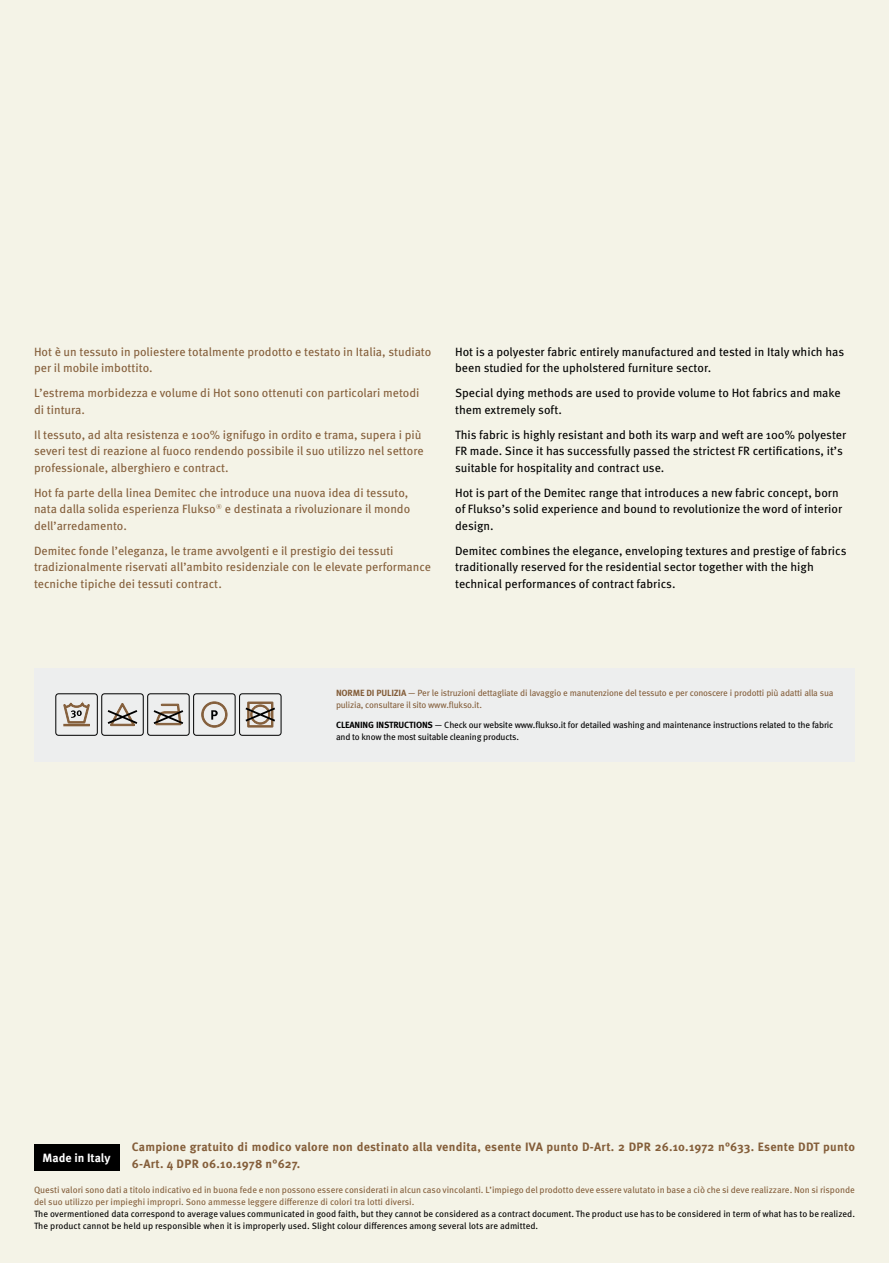
<style>
.page{position:relative;width:889px;height:1263px;background:#f4f3e7}
.page>*{position:absolute;margin:0;border:0;box-sizing:border-box;transform-origin:0 0}
.t1{font:700 12.15px/16.6px "Meta Pro";letter-spacing:.02em;color:#845e3a}
.t2{font:12px/16.5px "Meta Pro";color:#000}
.t3{font:12px/16.5px "Meta Pro";color:#845e3a}
.t4{font:700 12px "Meta Pro";color:#fff}
.t5{font:9.15px/12.1px "Meta Pro";color:#000}
.t6{font:9.15px/12.1px "Meta Pro";color:#845e3a}
.t7{font:9px/12px "Meta Pro";letter-spacing:-.02em;color:#000}
.t8{font:9px/12px "Meta Pro";letter-spacing:-.02em;color:#845e3a}
.s1{font-weight:700}
</style>
<div class="page">
<div style="left:34px;top:1144px;width:85px;height:26px;background:#000"></div>
<div style="left:34px;top:668px;width:821px;height:93px;background:#edeeee"></div>
<svg style="left:55px;top:693px;width:226px;height:43px"></svg>
<p class="t3" style="left:34px;top:344px;width:399px">Hot è un tessuto in poliestere totalmente prodotto e testato in Italia, studiato per il mobile imbottito.</p>
<p class="t3" style="left:34px;top:385px;width:387px">L’estrema morbidezza e volume di Hot sono ottenuti con particolari metodi di tintura.</p>
<p class="t3" style="left:34px;top:427px;width:391px">Il tessuto, ad alta resistenza e 100% ignifugo in ordito e trama, supera i più severi test di reazione al fuoco rendendo possibile il suo utilizzo nel settore professionale, alberghiero e contract.</p>
<p class="t3" style="left:34px;top:485px;width:378px">Hot fa parte della linea Demitec che introduce una nuova idea di tessuto, nata dalla solida esperienza Flukso<sup>®</sup> e destinata a rivoluzionare il mondo dell’arredamento.</p>
<p class="t3" style="left:34px;top:543px;width:398px">Demitec fonde l’eleganza, le trame avvolgenti e il prestigio dei tessuti tradizionalmente riservati all’ambito residenziale con le elevate performance tecniche tipiche dei tessuti contract.</p>
<p class="t2" style="left:455px;top:344px;width:390px">Hot is a polyester fabric entirely manufactured and tested in Italy which has been studied for the upholstered furniture sector.</p>
<p class="t2" style="left:455px;top:385px;width:387px">Special dying methods are used to provide volume to Hot fabrics and make them extremely soft.</p>
<p class="t2" style="left:455px;top:427px;width:393px">This fabric is highly resistant and both its warp and weft are 100% polyester<br>FR made. Since it has successfully passed the strictest FR certifications, it’s suitable for hospitality and contract use.</p>
<p class="t2" style="left:455px;top:485px;width:389px">Hot is part of the Demitec range that introduces a new fabric concept, born of Flukso’s solid experience and bound to revolutionize the word of interior design.</p>
<p class="t2" style="left:455px;top:543px;width:393px">Demitec combines the elegance, enveloping textures and prestige of fabrics traditionally reserved for the residential sector together with the high technical performances of contract fabrics.</p>
<p class="t8" style="left:336px;top:687px;width:499px"><span class="s1">NORME DI PULIZIA</span> — Per le istruzioni dettagliate di lavaggio e manutenzione del tessuto e per conoscere i prodotti più adatti alla sua pulizia, consultare il sito www.flukso.it.</p>
<p class="t7" style="left:336px;top:719px;width:499px"><span class="s1">CLEANING INSTRUCTIONS</span> — Check our website www.flukso.it for detailed washing and maintenance instructions related to the fabric and to know the most suitable cleaning products.</p>
<p class="t1" style="left:132px;top:1139px;width:724px">Campione gratuito di modico valore non destinato alla vendita, esente IVA punto D-Art. 2 DPR 26.10.1972 n°633. Esente DDT punto<br>6-Art. 4 DPR 06.10.1978 n°627.</p>
<p class="t6" style="left:34px;top:1183px;width:822px">Questi valori sono dati a titolo indicativo ed in buona fede e non possono essere considerati in alcun caso vincolanti. L’impiego del prodotto deve essere valutato in base a ciò che si deve realizzare. Non si risponde del suo utilizzo per impieghi impropri. Sono ammesse leggere differenze di colori tra lotti diversi.</p>
<p class="t5" style="left:34px;top:1208px;width:822px">The overmentioned data correspond to average values communicated in good faith, but they cannot be considered as a contract document. The product use has to be considered in term of what has to be realized.<br>The product cannot be held up responsible when it is improperly used. Slight colour differences among several lots are admitted.</p>
<p class="t4" style="left:43px;top:1150px;width:69px">Made in Italy</p>
</div>
